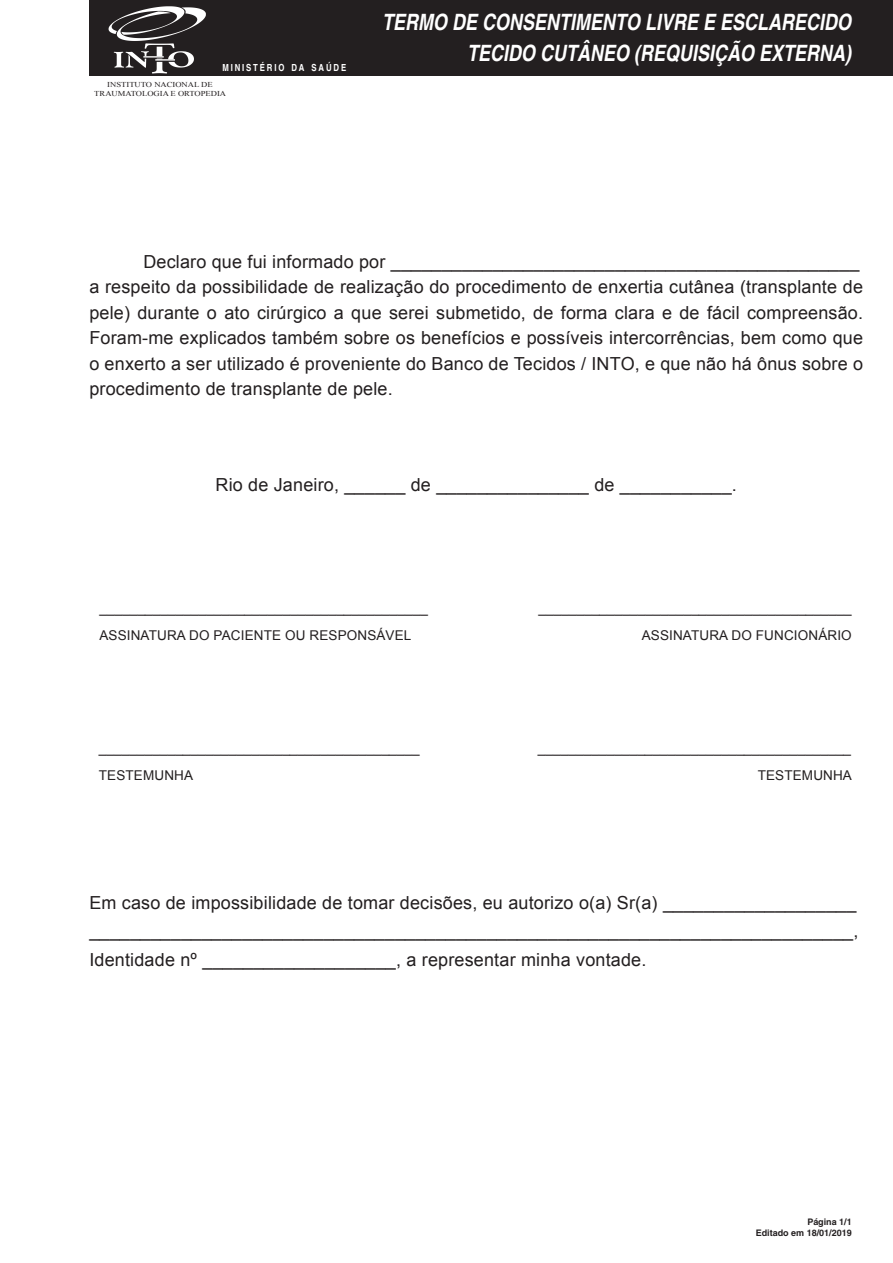
<style>
.page{position:relative;width:893px;height:1263px;background:#fff}
.page>*{position:absolute;margin:0;border:0;box-sizing:border-box;transform-origin:0 0}
.t1{font:italic 700 22.5px/31.5px "Helvetica";color:#fff;text-align:right;scale:.8 1}
.t2{font:18px/25.5px "Arial";letter-spacing:.01em;color:#231f20}
.t3{font:13.5px/27px "Arial";letter-spacing:.01em;color:#231f20}
.t4{font:700 9.75px "Helvetica";letter-spacing:.235em;color:#fff;scale:.8 1}
.t5{font:700 9px/11.2px "Helvetica";color:#231f20;text-align:right}
.t6{font:7.5px/9px "Times New Roman";color:#231f20;text-align:center;scale:1.15 1}
</style>
<div class="page">
<div style="left:89px;top:0;width:804px;height:76px;background:#231f20"></div>
<svg style="left:109px;top:6px;width:97px;height:68px"></svg>
<p class="t4" style="left:222px;top:61px;width:156px">MINISTÉRIO DA SAÚDE</p>
<p class="t6" style="left:94px;top:80px;width:116px">INSTITUTO NACIONAL DE<br>TRAUMATOLOGIA E ORTOPEDIA</p>
<p class="t1" style="left:382px;top:7px;width:588px">TERMO DE CONSENTIMENTO LIVRE E ESCLARECIDO<br>TECIDO CUTÂNEO (REQUISIÇÃO EXTERNA)</p>
<p class="t2" style="left:89px;top:249px;width:775px;text-indent:54px">Declaro que fui informado por ______________________________________________ a respeito da possibilidade de realização do procedimento de enxertia cutânea (transplante de pele) durante o ato cirúrgico a que serei submetido, de forma clara e de fácil compreensão.<br>Foram-me explicados também sobre os benefícios e possíveis intercorrências, bem como que o enxerto a ser utilizado é proveniente do Banco de Tecidos / INTO, e que não há ônus sobre o procedimento de transplante de pele.</p>
<p class="t2" style="left:215px;top:472px;width:523px">Rio de Janeiro, ______ de _______________ de ___________.</p>
<p class="t3" style="left:99px;top:595px;width:330px">___________________________________________<br>ASSINATURA DO PACIENTE OU RESPONSÁVEL</p>
<p class="t3" style="left:538px;top:595px;width:315px;text-align:right">_________________________________________<br>ASSINATURA DO FUNCIONÁRIO</p>
<p class="t3" style="left:99px;top:734px;width:322px">__________________________________________<br>TESTEMUNHA</p>
<p class="t3" style="left:538px;top:734px;width:315px;text-align:right">_________________________________________<br>TESTEMUNHA</p>
<p class="t2" style="left:89px;top:888px;width:771px;line-height:28.5px;text-align:justify">Em caso de impossibilidade de tomar decisões, eu autorizo o(a) Sr(a) ___________________ ___________________________________________________________________________, Identidade nº ___________________, a representar minha vontade.</p>
<p class="t5" style="left:756px;top:1216px;width:98px">Página 1/1<br>Editado em 18/01/2019</p>
</div>
